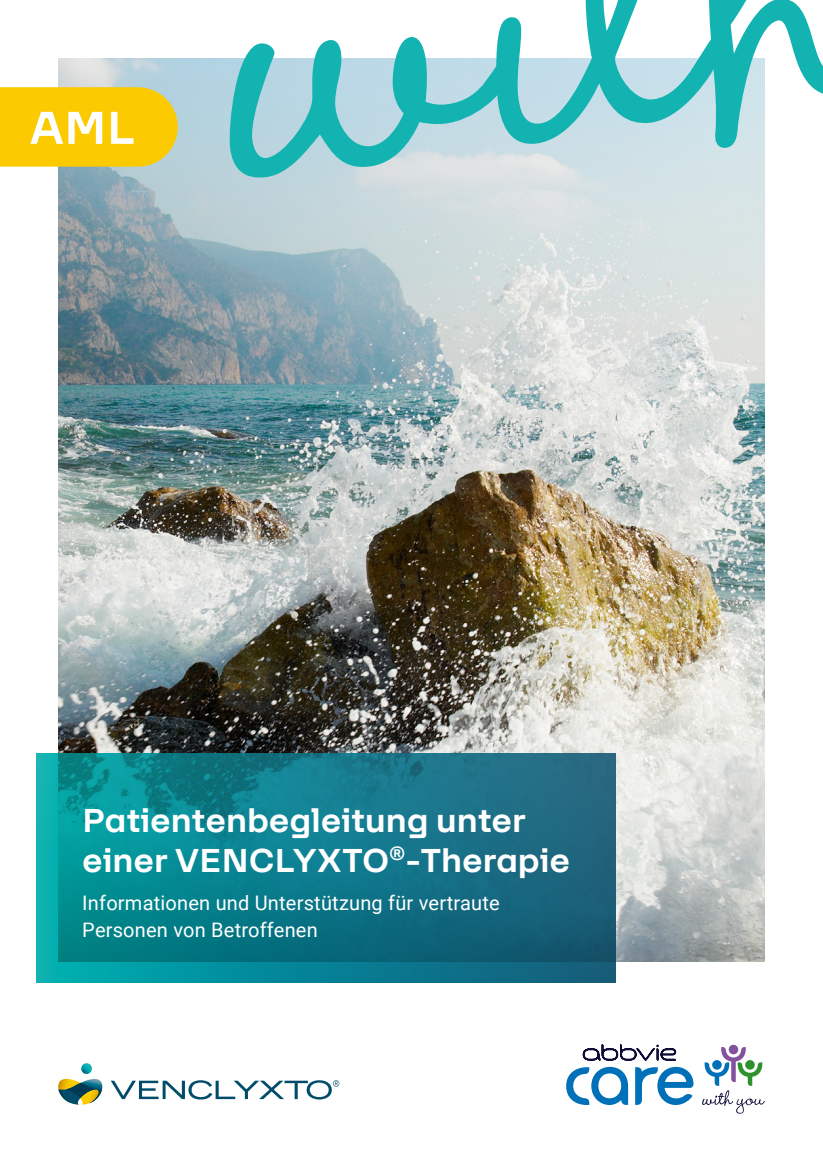
<style>
.page{position:relative;width:823px;height:1163px;background:#fff}
.page>*{position:absolute;margin:0;border:0;box-sizing:border-box;transform-origin:0 0}
.t1{font:700 50px "F37 Lineca";color:#fff}
.t2{font:700 36px/40px "F37 Lineca";letter-spacing:-.005em;color:#fff}
.t3{font:20px/27.6px "Roboto";letter-spacing:.01em;color:#fff}
</style>
<div class="page">
<img style="left:58px;top:58px;width:706px;height:903px">
<svg style="left:37px;top:753px;width:578px;height:229px;background:#0f7a8a"></svg>
<svg style="left:228px;top:37px;width:283px;height:143px;background:#8fd0d5"></svg>
<svg style="left:493px;top:0;width:329px;height:148px"></svg>
<svg style="left:566px;top:1066px;width:127px;height:38px"></svg>
<svg style="left:582px;top:1044px;width:93px;height:16px"></svg>
<svg style="left:702px;top:1044px;width:62px;height:69px"></svg>
<svg style="left:0;top:87px;width:178px;height:80px;background:#f7ca0c"></svg>
<svg style="left:58px;top:1063px;width:44px;height:41px"></svg>
<svg style="left:111px;top:1080px;width:228px;height:19px"></svg>
<h1 class="t1" style="left:29px;top:97px;width:107px">AML</h1>
<h2 class="t2" style="left:82px;top:799px;width:489px">Patientenbegleitung unter einer VENCLYXTO<sup>®</sup>-Therapie</h2>
<p class="t3" style="left:82px;top:888px;width:419px">Informationen und Unterstützung für vertraute<br>Personen von Betroffenen</p>
</div>
